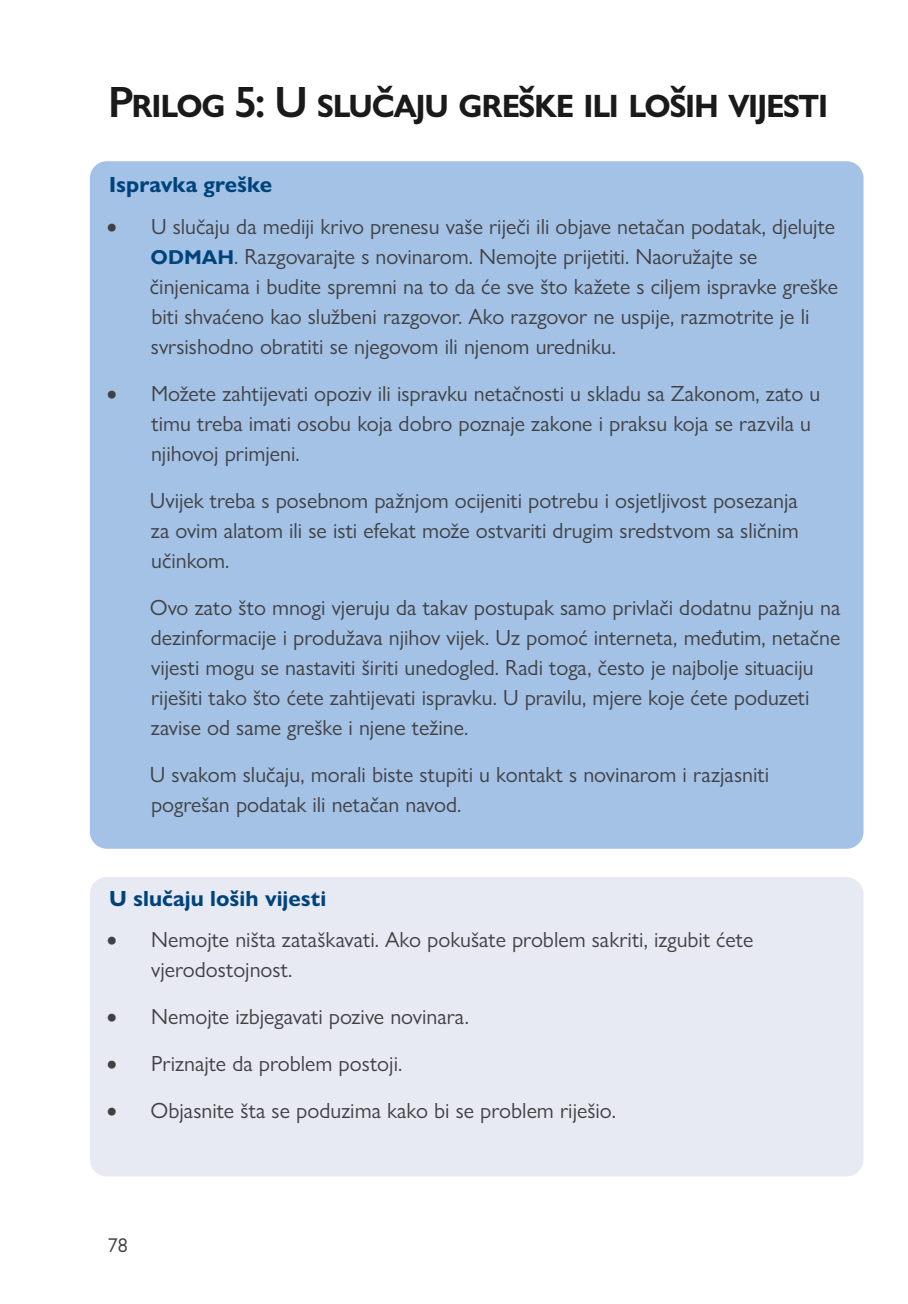
<style>
.page{position:relative;width:908px;height:1304px;background:#fff}
.page>*{position:absolute;margin:0;border:0;box-sizing:border-box;transform-origin:0 0}
.t1{font:600 44px "Gill Sans Nova";letter-spacing:-.04em;color:#1a1a1a}
.t2{font:22px/30px "Gill Sans Nova";color:#414042}
.t3{font:700 22px "Gill Sans Nova";color:#00437b}
.t4{font:20px "Gill Sans Nova";color:#414042}
.s1{font-family:"Gill Sans";font-weight:700;font-size:20px;color:#00437b}
</style>
<div class="page">
<div style="left:90px;top:161px;width:773px;height:688px;background:#a3c2e6;border-radius:17px"></div>
<div style="left:90px;top:877px;width:773px;height:299px;background:#e7eaf3;border-radius:17px"></div>
<h1 class="t1" style="left:108px;top:75px;width:721px">Prilog 5: U slučaju greške ili loših vijesti</h1>
<p class="t3" style="left:109px;top:171px;width:164px">Ispravka greške</p>
<p class="t2" style="left:150px;top:211px;width:689px;text-indent:-43px">• U slučaju da mediji krivo prenesu vaše riječi ili objave netačan podatak, djelujte <span class="s1">ODMAH</span>. Razgovarajte s novinarom. Nemojte prijetiti. Naoružajte se činjenicama i budite spremni na to da će sve što kažete s ciljem ispravke greške biti shvaćeno kao službeni razgovor. Ako razgovor ne uspije, razmotrite je li svrsishodno obratiti se njegovom ili njenom uredniku.</p>
<p class="t2" style="left:151px;top:378px;width:670px;text-indent:-44px">• Možete zahtijevati opoziv ili ispravku netačnosti u skladu sa Zakonom, zato u timu treba imati osobu koja dobro poznaje zakone i praksu koja se razvila u njihovoj primjeni.</p>
<p class="t2" style="left:150px;top:485px;width:650px;text-align:justify">Uvijek treba s posebnom pažnjom ocijeniti potrebu i osjetljivost posezanja za ovim alatom ili se isti efekat može ostvariti drugim sredstvom sa sličnim učinkom.</p>
<p class="t2" style="left:150px;top:592px;width:691px">Ovo zato što mnogi vjeruju da takav postupak samo privlači dodatnu pažnju na dezinformacije i produžava njihov vijek. Uz pomoć interneta, međutim, netačne vijesti mogu se nastaviti širiti unedogled. Radi toga, često je najbolje situaciju riješiti tako što ćete zahtijevati ispravku. U pravilu, mjere koje ćete poduzeti zavise od same greške i njene težine.</p>
<p class="t2" style="left:150px;top:759px;width:620px">U svakom slučaju, morali biste stupiti u kontakt s novinarom i razjasniti pogrešan podatak ili netačan navod.</p>
<p class="t3" style="left:109px;top:885px;width:218px">U slučaju loših vijesti</p>
<p class="t2" style="left:151px;top:925px;width:603px;text-indent:-44px">• Nemojte ništa zataškavati. Ako pokušate problem sakriti, izgubit ćete vjerodostojnost.</p>
<p class="t2" style="left:107px;top:1002px;width:363px">• Nemojte izbjegavati pozive novinara.</p>
<p class="t2" style="left:107px;top:1049px;width:297px">• Priznajte da problem postoji.</p>
<p class="t2" style="left:107px;top:1096px;width:510px">• Objasnite šta se poduzima kako bi se problem riješio.</p>
<p class="t4" style="left:108px;top:1233px;width:21px">78</p>
</div>
